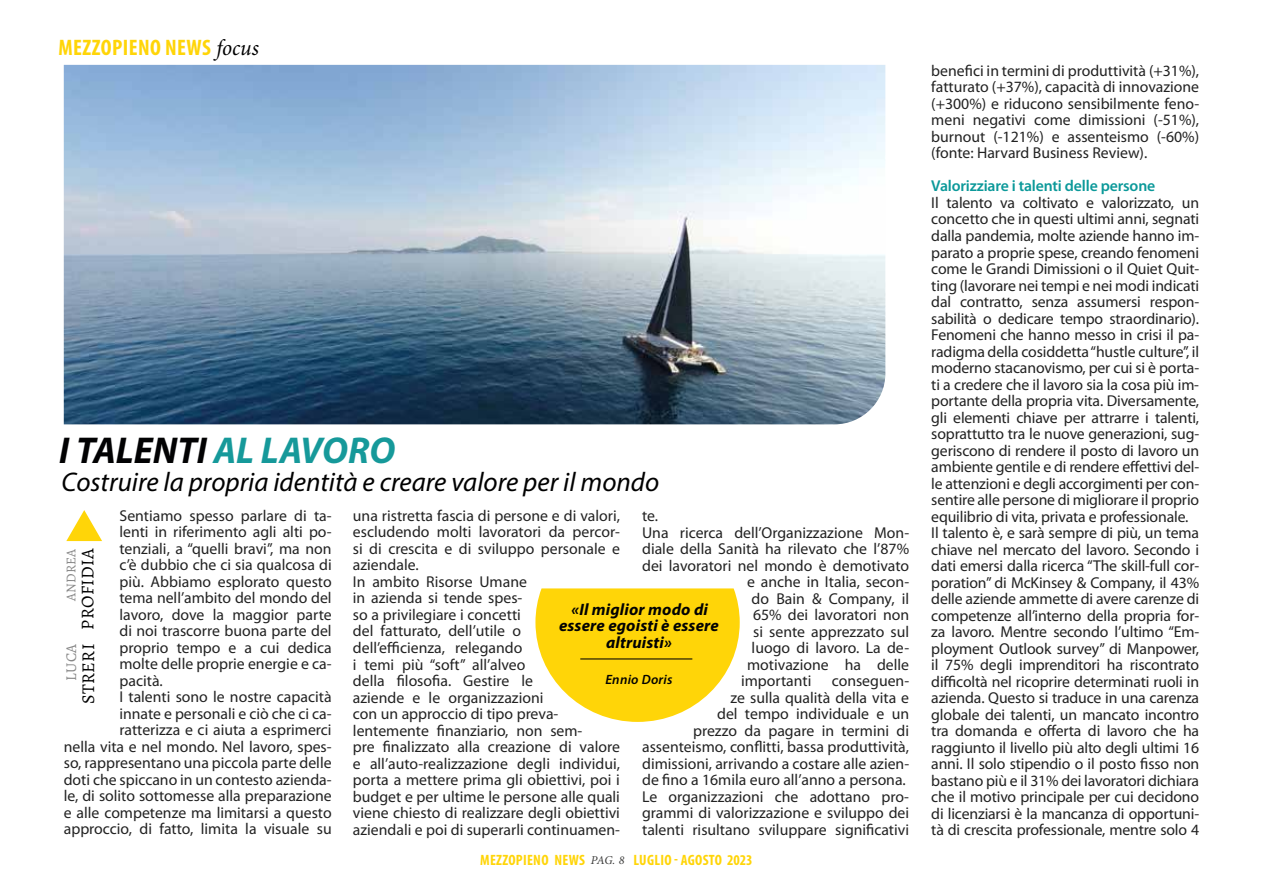
<style>
.page{position:relative;width:1263px;height:893px;background:#fff}
.page>*{position:absolute;margin:0;border:0;box-sizing:border-box;transform-origin:0 0}
.t1{font:italic 700 37.5px "Myriad Pro";color:#020203}
.t2{font:italic 27px "Myriad Pro";color:#000}
.t3{font:700 condensed 22.5px "Myriad Pro";letter-spacing:.02em;color:#ffd508}
.t4{font:18px "Alegreya";letter-spacing:.02em;color:#000}
.t5{font:italic 700 16.5px/16.5px "Myriad Pro";letter-spacing:.01em;color:#020203;text-align:center}
.t6{font:15.75px/16.5px "Myriad Pro";letter-spacing:-.005em;color:#222}
.t7{font:600 15.75px "Myriad Pro";letter-spacing:-.01em;color:#0c999a}
.t8{font:700 condensed 15px "Myriad Pro";letter-spacing:.02em;color:#ffd508}
.t9{font:15px "Alegreya";color:#878787}
.t10{font:italic 600 13.5px "Myriad Pro";letter-spacing:.02em;color:#020203}
.t11{font:13.5px "Alegreya";letter-spacing:.02em;color:#878787}
.s1{font-family:"Minion Pro";font-weight:400;font-style:italic;font-stretch:normal;color:#000}
.s2{color:#16999a}
.s3{font-family:"Minion Pro";font-weight:400;font-style:italic;font-stretch:normal;font-size:12px;color:#3c3c3b}
</style>
<div class="page">
<img style="left:64px;top:65px;width:821px;height:359px">
<svg style="left:66px;top:510px;width:36px;height:31px"></svg>
<svg style="left:535px;top:588px;width:205px;height:134px"></svg>
<hr style="left:580px;top:658px;width:112px;height:1px;background:#020203">
<h3 class="t3" style="left:58px;top:34px;width:202px">MEZZOPIENO NEWS <span class="s1">focus</span></h3>
<h1 class="t1" style="left:59px;top:426px;width:338px">I TALENTI <span class="s2">AL LAVORO</span></h1>
<h2 class="t2" style="left:62px;top:466px;width:599px">Costruire la propria identità e creare valore per il mondo</h2>
<p class="t6" style="left:119px;top:507px;width:214px">Sentiamo spesso parlare di ta-</p>
<p class="t6" style="left:119px;top:524px;width:214px">lenti in riferimento agli alti po-</p>
<p class="t6" style="left:119px;top:540px;width:214px">tenziali, a “quelli bravi”, ma non</p>
<p class="t6" style="left:119px;top:557px;width:214px">c’è dubbio che ci sia qualcosa di</p>
<p class="t6" style="left:119px;top:573px;width:214px">più. Abbiamo esplorato questo</p>
<p class="t6" style="left:119px;top:590px;width:214px">tema nell’ambito del mondo del</p>
<p class="t6" style="left:119px;top:606px;width:214px">lavoro, dove la maggior parte</p>
<p class="t6" style="left:119px;top:623px;width:214px">di noi trascorre buona parte del</p>
<p class="t6" style="left:119px;top:639px;width:214px">proprio tempo e a cui dedica</p>
<p class="t6" style="left:119px;top:656px;width:214px">molte delle proprie energie e ca-</p>
<p class="t6" style="left:119px;top:672px;width:45px">pacità.</p>
<p class="t6" style="left:119px;top:689px;width:214px">I talenti sono le nostre capacità</p>
<p class="t6" style="left:119px;top:705px;width:214px">innate e personali e ciò che ci ca-</p>
<p class="t6" style="left:119px;top:722px;width:214px">ratterizza e ci aiuta a esprimerci</p>
<p class="t6" style="left:64px;top:738px;width:269px">nella vita e nel mondo. Nel lavoro, spes-</p>
<p class="t6" style="left:64px;top:755px;width:269px">so, rappresentano una piccola parte delle</p>
<p class="t6" style="left:64px;top:771px;width:269px">doti che spiccano in un contesto azienda-</p>
<p class="t6" style="left:64px;top:788px;width:269px">le, di solito sottomesse alla preparazione</p>
<p class="t6" style="left:64px;top:804px;width:269px">e alle competenze ma limitarsi a questo</p>
<p class="t6" style="left:64px;top:821px;width:269px">approccio, di fatto, limita la visuale su</p>
<p class="t11" style="left:62px;top:601px;width:54px;rotate:-90deg">ANDREA</p>
<p class="t4" style="left:76px;top:630px;width:83px;rotate:-90deg">PROFIDIA</p>
<p class="t9" style="left:62px;top:681px;width:39px;rotate:-90deg">LUCA</p>
<p class="t4" style="left:77px;top:704px;width:62px;rotate:-90deg">STRERI</p>
<p class="t6" style="left:353px;top:507px;width:269px">una ristretta fascia di persone e di valori, escludendo molti lavoratori da percor&shy;si di crescita e di sviluppo personale e aziendale.<br>In ambito Risorse Umane<br>in azienda si tende spes-<br>so a privilegiare i concetti<br>del fatturato, dell’utile o<br>dell’efficienza, relegando<br>i temi più “soft” all’alveo<br>della filosofia. Gestire le<br>aziende e le organizzazioni<br>con un approccio di tipo preva&shy;lentemente finanziario, non sem-<br>pre finalizzato alla creazione di valore e all’auto-realizzazione degli individui, porta a mettere prima gli obiettivi, poi i budget e per ultime le persone alle quali viene chiesto di realizzare degli obiettivi aziendali e poi di superarli continuamen-</p>
<p class="t6" style="left:642px;top:507px;width:18px">te.</p>
<p class="t6" style="left:642px;top:524px;width:269px">Una ricerca dell’Organizzazione Mon-</p>
<p class="t6" style="left:642px;top:540px;width:269px">diale della Sanità ha rilevato che l’87%</p>
<p class="t6" style="left:642px;top:557px;width:269px">dei lavoratori nel mondo è demotivato</p>
<p class="t6" style="left:747px;top:573px;width:163px">e anche in Italia, secon-</p>
<p class="t6" style="left:752px;top:590px;width:159px">do Bain &amp; Company, il</p>
<p class="t6" style="left:753px;top:606px;width:158px">65% dei lavoratori non</p>
<p class="t6" style="left:753px;top:623px;width:158px">si sente apprezzato sul</p>
<p class="t6" style="left:752px;top:639px;width:159px">luogo di lavoro. La de-</p>
<p class="t6" style="left:747px;top:656px;width:163px">motivazione ha delle</p>
<p class="t6" style="left:741px;top:672px;width:72px">importanti</p>
<p class="t5" style="left:559px;top:600px;width:161px">«Il miglior modo di essere egoisti è essere altruisti»</p>
<p class="t10" style="left:605px;top:671px;width:69px">Ennio Doris</p>
<p class="t6" style="left:642px;top:672px;width:269px;text-align:right">conseguen-<br>ze sulla qualità della vita e<br>del tempo individuale e un<br>prezzo da pagare in termini di assenteismo, conflitti, bassa produttività, dimissioni, arrivando a costare alle azien&shy;de fino a 16mila euro all’anno a persona.<br>Le organizzazioni che adottano pro&shy;grammi di valorizzazione e sviluppo dei talenti risultano sviluppare significativi</p>
<p class="t8" style="left:480px;top:851px;width:146px">MEZZOPIENO NEWS <span class="s3">PAG. 8</span></p>
<p class="t8" style="left:633px;top:851px;width:121px">LUGLIO - AGOSTO 2023</p>
<p class="t6" style="left:931px;top:62px;width:269px;text-align:justify">benefici in termini di produttività (+31%), fatturato (+37%), capacità di innovazione (+300%) e riducono sensibilmente feno&shy;meni negativi come dimissioni (-51%), burnout (-121%) e assenteismo (-60%) (fonte: Harvard Business Review).</p>
<p class="t7" style="left:931px;top:176px;width:226px">Valorizziare i talenti delle persone</p>
<p class="t6" style="left:931px;top:194px;width:269px">Il talento va coltivato e valorizzato, un concetto che in questi ultimi anni, segnati dalla pandemia, molte aziende hanno im&shy;parato a proprie spese, creando fenomeni come le Grandi Dimissioni o il Quiet Quit&shy;ting (lavorare nei tempi e nei modi indicati dal contratto, senza assumersi respon&shy;sabilità o dedicare tempo straordinario).<br>Fenomeni che hanno messo in crisi il pa&shy;radigma della cosiddetta “hustle culture”, il moderno stacanovismo, per cui si è porta&shy;ti a credere che il lavoro sia la cosa più im&shy;portante della propria vita. Diversamente, gli elementi chiave per attrarre i talenti, soprattutto tra le nuove generazioni, sug&shy;geriscono di rendere il posto di lavoro un ambiente gentile e di rendere effettivi del&shy;le attenzioni e degli accorgimenti per con&shy;sentire alle persone di migliorare il proprio equilibrio di vita, privata e professionale.<br>Il talento è, e sarà sempre di più, un tema chiave nel mercato del lavoro. Secondo i dati emersi dalla ricerca “The skill-full cor&shy;poration” di McKinsey &amp; Company, il 43% delle aziende ammette di avere carenze di competenze all’interno della propria for&shy;za lavoro. Mentre secondo l’ultimo “Em&shy;ployment Outlook survey” di Manpower, il 75% degli imprenditori ha riscontrato difficoltà nel ricoprire determinati ruoli in azienda. Questo si traduce in una carenza globale dei talenti, un mancato incontro tra domanda e offerta di lavoro che ha raggiunto il livello più alto degli ultimi 16 anni. Il solo stipendio o il posto fisso non bastano più e il 31% dei lavoratori dichiara che il motivo principale per cui decidono di licenziarsi è la mancanza di opportuni&shy;tà di crescita professionale, mentre solo 4</p>
</div>
